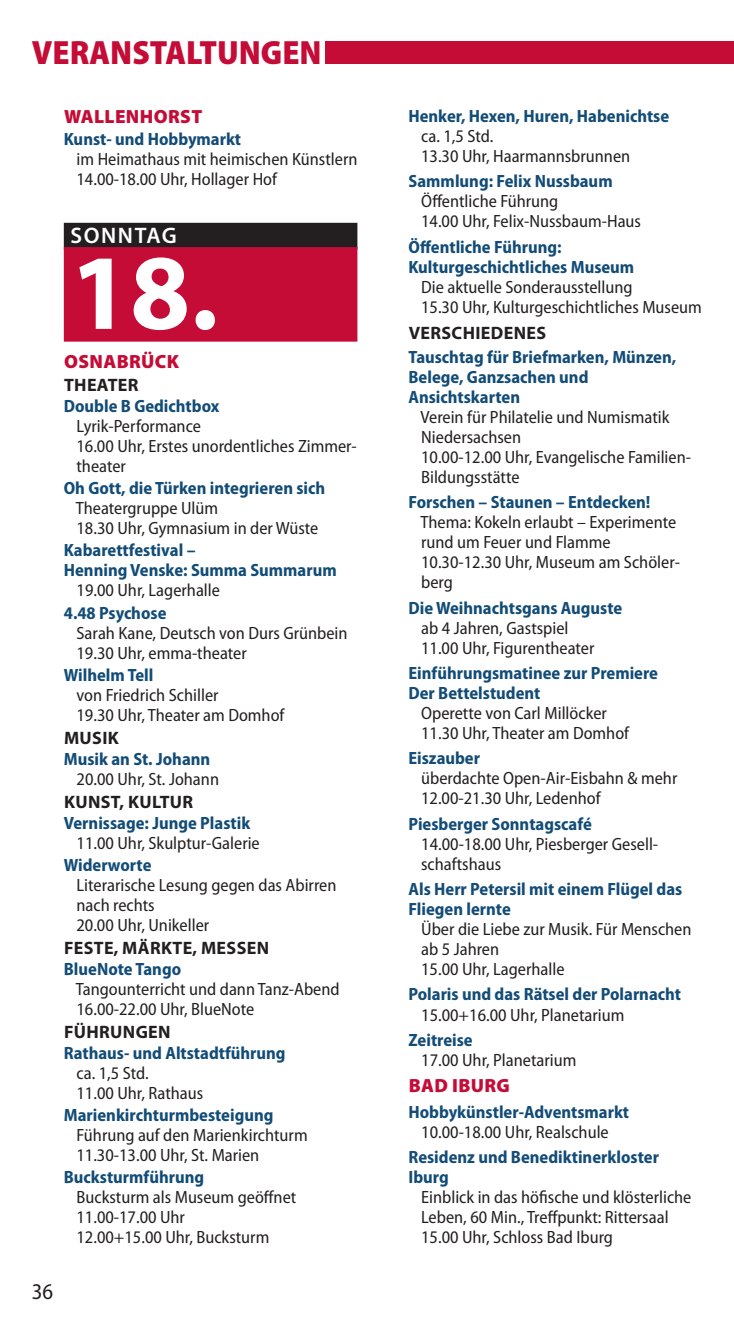
<style>
.page{position:relative;width:734px;height:1340px;background:#fff}
.page>*{position:absolute;margin:0;border:0;box-sizing:border-box;transform-origin:0 0}
.t1{font:700 108px "Myriad Pro";color:#fff}
.t2{font:900 semi-condensed 33.75px "Myriad Pro";color:#c40c37}
.t3{font:600 22.5px "Myriad Pro";letter-spacing:.07em;color:#fff}
.t4{font:semi-condensed 22.5px "Myriad Pro";color:#231f20}
.t5{font:900 19.12px "Myriad Pro";letter-spacing:.02em;color:#c40c37}
.t6{font:700 18px "Myriad Pro";letter-spacing:.02em;color:#231f20}
.t7{font:semi-condensed 17.78px/20px "Myriad Pro";color:#231f20}
.t8{font:700 semi-condensed 17.78px/20px "Myriad Pro";color:#124c77}
.s1{font-weight:700;color:#124c77}
.s2{font-weight:400;color:#231f20}
</style>
<div class="page">
<div style="left:64px;top:223px;width:293px;height:27px;background:#231f20"></div>
<div style="left:64px;top:247px;width:293px;height:94px;background:#c40c37"></div>
<div style="left:325px;top:41px;width:408px;height:23px;background:#c40c37"></div>
<p class="t2" style="left:32px;top:32px;width:291px">VERANSTALTUNGEN</p>
<p class="t5" style="left:64px;top:105px;width:140px">WALLENHORST</p>
<p class="t7" style="left:76px;top:130px;width:282px;text-indent:-13px"><span class="s1">Kunst- und Hobbymarkt<br></span>im Heimathaus mit heimischen Künstlern<br>14.00-18.00 Uhr, Hollager Hof</p>
<p class="t3" style="left:70px;top:222px;width:108px">SONNTAG</p>
<p class="t1" style="left:70px;top:228px;width:149px">18.</p>
<p class="t5" style="left:64px;top:350px;width:117px">OSNABRÜCK</p>
<p class="t6" style="left:64px;top:374px;width:76px">THEATER</p>
<p class="t7" style="left:76px;top:397px;width:282px;text-indent:-13px"><span class="s1">Double B Gedichtbox<br></span>Lyrik-Performance<br>16.00 Uhr, Erstes unordentliches Zimmer&shy;theater</p>
<p class="t7" style="left:76px;top:480px;width:251px;text-indent:-12px"><span class="s1">Oh Gott, die Türken integrieren sich<br></span>Theatergruppe Ulüm<br>18.30 Uhr, Gymnasium in der Wüste</p>
<p class="t8" style="left:64px;top:542px;width:133px">Kabarettfestival –</p>
<p class="t8" style="left:64px;top:562px;width:274px">Henning Venske: Summa Summarum</p>
<p class="t7" style="left:77px;top:582px;width:145px">19.00 Uhr, Lagerhalle</p>
<p class="t7" style="left:76px;top:604px;width:272px;text-indent:-13px"><span class="s1">4.48 Psychose<br></span>Sarah Kane, Deutsch von Durs Grünbein<br>19.30 Uhr, emma-theater</p>
<p class="t7" style="left:76px;top:666px;width:209px;text-indent:-13px"><span class="s1">Wilhelm Tell<br></span>von Friedrich Schiller<br>19.30 Uhr, Theater am Domhof</p>
<p class="t6" style="left:64px;top:727px;width:56px">MUSIK</p>
<p class="t7" style="left:77px;top:750px;width:144px;text-indent:-13px"><span class="s1">Musik an St. Johann<br></span>20.00 Uhr, St. Johann</p>
<p class="t6" style="left:64px;top:790px;width:131px">KUNST, KULTUR</p>
<p class="t7" style="left:77px;top:814px;width:185px;text-indent:-13px"><span class="s1">Vernissage: Junge Plastik<br></span>11.00 Uhr, Skulptur-Galerie</p>
<p class="t7" style="left:76px;top:856px;width:261px;text-indent:-13px"><span class="s1">Widerworte<br></span>Literarische Lesung gegen das Abirren nach rechts<br>20.00 Uhr, Unikeller</p>
<p class="t6" style="left:64px;top:936px;width:207px">FESTE, MÄRKTE, MESSEN</p>
<p class="t7" style="left:76px;top:960px;width:265px;text-indent:-12px"><span class="s1">BlueNote Tango<br></span>Tangounterricht und dann Tanz-Abend<br>16.00-22.00 Uhr, BlueNote</p>
<p class="t6" style="left:64px;top:1020px;width:108px">FÜHRUNGEN</p>
<p class="t8" style="left:76px;top:1044px;width:210px;text-indent:-13px">Rathaus- und Altstadtführung <span class="s2">ca. 1,5 Std.<br>11.00 Uhr, Rathaus</span></p>
<p class="t7" style="left:76px;top:1106px;width:233px;text-indent:-13px"><span class="s1">Marienkirchturmbesteigung<br></span>Führung auf den Marienkirchturm<br>11.30-13.00 Uhr, St. Marien</p>
<p class="t7" style="left:76px;top:1168px;width:221px;text-indent:-13px"><span class="s1">Bucksturmführung<br></span>Bucksturm als Museum geöffnet<br>11.00-17.00 Uhr<br>12.00+15.00 Uhr, Bucksturm</p>
<p class="t4" style="left:32px;top:1283px;width:23px">36</p>
<p class="t7" style="left:421px;top:107px;width:249px;text-indent:-13px"><span class="s1">Henker, Hexen, Huren, Habenichtse </span>ca. 1,5 Std.<br>13.30 Uhr, Haarmannsbrunnen</p>
<p class="t7" style="left:421px;top:173px;width:221px;text-indent:-13px"><span class="s1">Sammlung: Felix Nussbaum<br></span>Öffentliche Führung<br>14.00 Uhr, Felix-Nussbaum-Haus</p>
<p class="t8" style="left:408px;top:238px;width:155px">Öffentliche Führung:</p>
<p class="t8" style="left:408px;top:258px;width:227px">Kulturgeschichtliches Museum</p>
<p class="t7" style="left:421px;top:278px;width:213px">Die aktuelle Sonderausstellung</p>
<p class="t7" style="left:421px;top:298px;width:282px">15.30 Uhr, Kulturgeschichtliches Museum</p>
<p class="t6" style="left:408px;top:322px;width:139px">VERSCHIEDENES</p>
<p class="t8" style="left:408px;top:348px;width:269px">Tauschtag für Briefmarken, Münzen,</p>
<p class="t8" style="left:408px;top:368px;width:181px">Belege, Ganzsachen und</p>
<p class="t8" style="left:408px;top:388px;width:113px">Ansichtskarten</p>
<p class="t7" style="left:420px;top:408px;width:250px">Verein für Philatelie und Numismatik</p>
<p class="t7" style="left:421px;top:428px;width:101px">Niedersachsen</p>
<p class="t7" style="left:421px;top:448px;width:271px">10.00-12.00 Uhr, Evangelische Familien-</p>
<p class="t7" style="left:421px;top:468px;width:100px">Bildungsstätte</p>
<p class="t7" style="left:420px;top:494px;width:261px;text-indent:-12px"><span class="s1">Forschen – Staunen – Entdecken!<br></span>Thema: Kokeln erlaubt – Experimente rund um Feuer und Flamme<br>10.30-12.30 Uhr, Museum am Schöler&shy;berg</p>
<p class="t7" style="left:421px;top:599px;width:203px;text-indent:-13px"><span class="s1">Die Weihnachtsgans Auguste </span>ab 4 Jahren, Gastspiel<br>11.00 Uhr, Figurentheater</p>
<p class="t8" style="left:408px;top:664px;width:251px">Einführungsmatinee zur Premiere</p>
<p class="t8" style="left:408px;top:684px;width:133px">Der Bettelstudent</p>
<p class="t7" style="left:421px;top:704px;width:187px">Operette von Carl Millöcker</p>
<p class="t7" style="left:421px;top:724px;width:209px">11.30 Uhr, Theater am Domhof</p>
<p class="t7" style="left:421px;top:750px;width:258px;text-indent:-13px"><span class="s1">Eiszauber<br></span>überdachte Open-Air-Eisbahn &amp; mehr<br>12.00-21.30 Uhr, Ledenhof</p>
<p class="t7" style="left:421px;top:815px;width:238px;text-indent:-13px"><span class="s1">Piesberger Sonntagscafé<br></span>14.00-18.00 Uhr, Piesberger Gesell&shy;schaftshaus</p>
<p class="t8" style="left:408px;top:880px;width:275px">Als Herr Petersil mit einem Flügel das</p>
<p class="t8" style="left:408px;top:900px;width:104px">Fliegen lernte</p>
<p class="t7" style="left:421px;top:920px;width:272px">Über die Liebe zur Musik. Für Menschen</p>
<p class="t7" style="left:421px;top:940px;width:80px">ab 5 Jahren</p>
<p class="t7" style="left:421px;top:960px;width:145px">15.00 Uhr, Lagerhalle</p>
<p class="t8" style="left:421px;top:986px;width:261px;text-indent:-13px">Polaris und das Rätsel der Polarnacht<br><span class="s2">15.00+16.00 Uhr, Planetarium</span></p>
<p class="t7" style="left:421px;top:1031px;width:157px;text-indent:-13px"><span class="s1">Zeitreise<br></span>17.00 Uhr, Planetarium</p>
<p class="t5" style="left:408px;top:1074px;width:103px">BAD IBURG</p>
<p class="t8" style="left:408px;top:1103px;width:222px;text-align:center">Hobbykünstler-Adventsmarkt<br><span class="s2">10.00-18.00 Uhr, Realschule</span></p>
<p class="t8" style="left:408px;top:1148px;width:252px">Residenz und Benediktinerkloster</p>
<p class="t8" style="left:408px;top:1168px;width:42px">Iburg</p>
<p class="t7" style="left:421px;top:1188px;width:272px">Einblick in das höfische und klösterliche</p>
<p class="t7" style="left:421px;top:1208px;width:249px">Leben, 60 Min., Treffpunkt: Rittersaal</p>
<p class="t7" style="left:421px;top:1228px;width:193px">15.00 Uhr, Schloss Bad Iburg</p>
</div>
